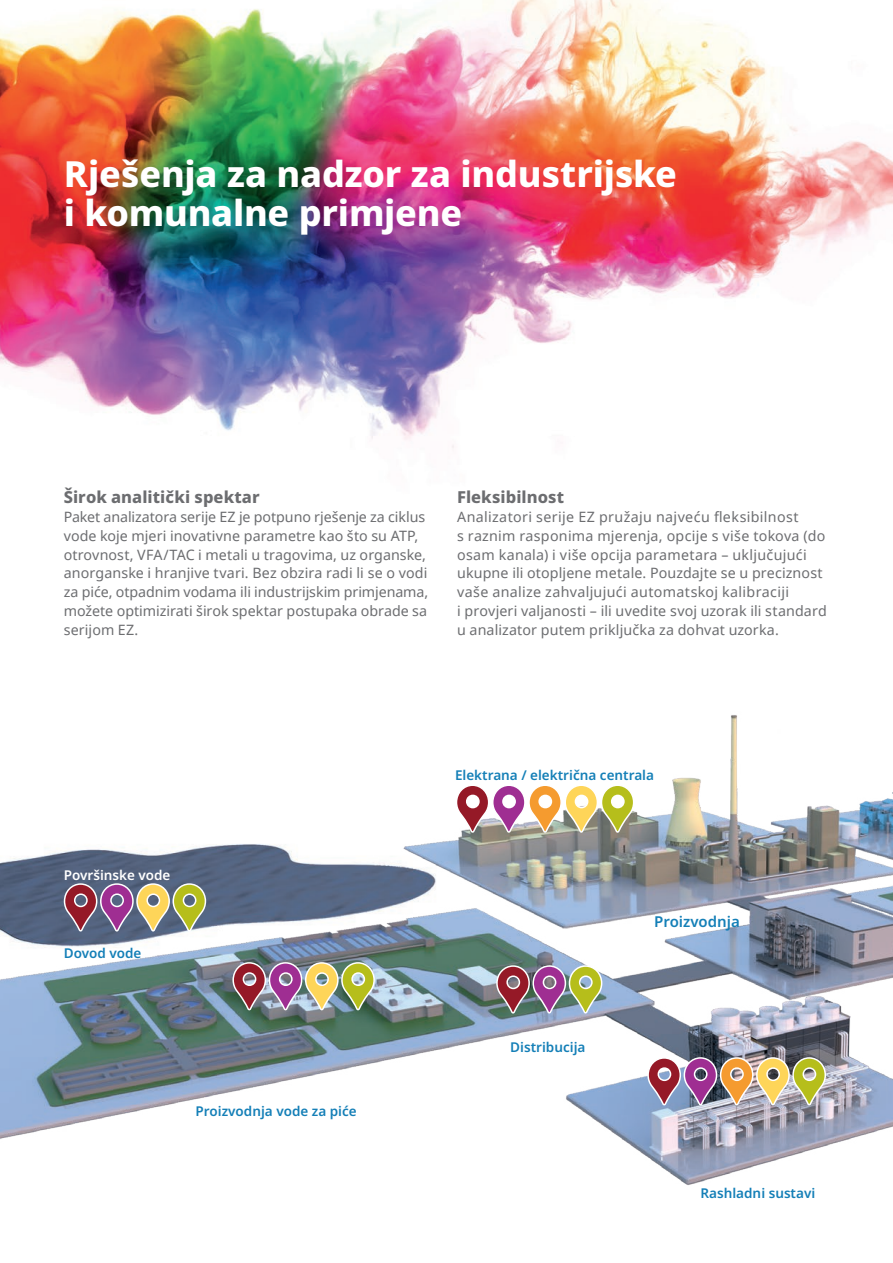
<style>
.page{position:relative;width:893px;height:1263px;background:#fff}
.page>*{position:absolute;margin:0;border:0;box-sizing:border-box;transform-origin:0 0}
.t1{font:800 36px/39px "Noto Sans";letter-spacing:-.005em;color:#fff}
.t2{font:800 16.5px "Noto Sans";letter-spacing:.005em;color:#6c6d70}
.t3{font:600 15px "Noto Sans";color:#147fb7}
.t4{font:14.25px/18.8px "Noto Sans";letter-spacing:.01em;color:#6c6d70}
.t5{font:600 13.5px "Noto Sans";color:#147fb7}
.t6{font:600 13.5px "Noto Sans";color:#fff}
</style>
<div class="page">
<img style="left:0;top:715px;width:893px;height:470px">
<img style="left:0;top:0;width:893px;height:448px">
<img style="left:647px;top:1056px;width:180px;height:50px">
<svg style="left:63px;top:882px;width:144px;height:50px;background:#96817b"></svg>
<img style="left:232px;top:961px;width:144px;height:50px">
<img style="left:495px;top:964px;width:108px;height:50px">
<svg style="left:455px;top:784px;width:180px;height:50px"></svg>
<h1 class="t1" style="left:64px;top:155px;width:615px">Rješenja za nadzor za industrijske i komunalne primjene</h1>
<p class="t2" style="left:64px;top:485px;width:197px">Širok analitički spektar</p>
<p class="t4" style="left:64px;top:507px;width:366px">Paket analizatora serije EZ je potpuno rješenje za ciklus vode koje mjeri inovativne parametre kao što su ATP, otrovnost, VFA/TAC i metali u tragovima, uz organske, anorganske i hranjive tvari. Bez obzira radi li se o vodi za piće, otpadnim vodama ili industrijskim primjenama, možete optimizirati širok spektar postupaka obrade sa serijom EZ.</p>
<p class="t2" style="left:457px;top:485px;width:108px">Fleksibilnost</p>
<p class="t4" style="left:457px;top:507px;width:371px">Analizatori serije EZ pružaju najveću fleksibilnost<br>s raznim rasponima mjerenja, opcije s više tokova (do osam kanala) i više opcija parametara – uključujući ukupne ili otopljene metale. Pouzdajte se u preciznost vaše analize zahvaljujući automatskoj kalibraciji<br>i provjeri valjanosti – ili uvedite svoj uzorak ili standard u analizator putem priključka za dohvat uzorka.</p>
<p class="t6" style="left:64px;top:866px;width:108px">Površinske vode</p>
<p class="t5" style="left:64px;top:943px;width:79px">Dovod vode</p>
<p class="t5" style="left:196px;top:1101px;width:163px">Proizvodnja vode za piće</p>
<p class="t5" style="left:455px;top:766px;width:201px">Elektrana / električna centrala</p>
<p class="t5" style="left:510px;top:1038px;width:77px">Distribucija</p>
<p class="t3" style="left:654px;top:911px;width:87px">Proizvodnja</p>
<p class="t5" style="left:700px;top:1183px;width:116px">Rashladni sustavi</p>
</div>
